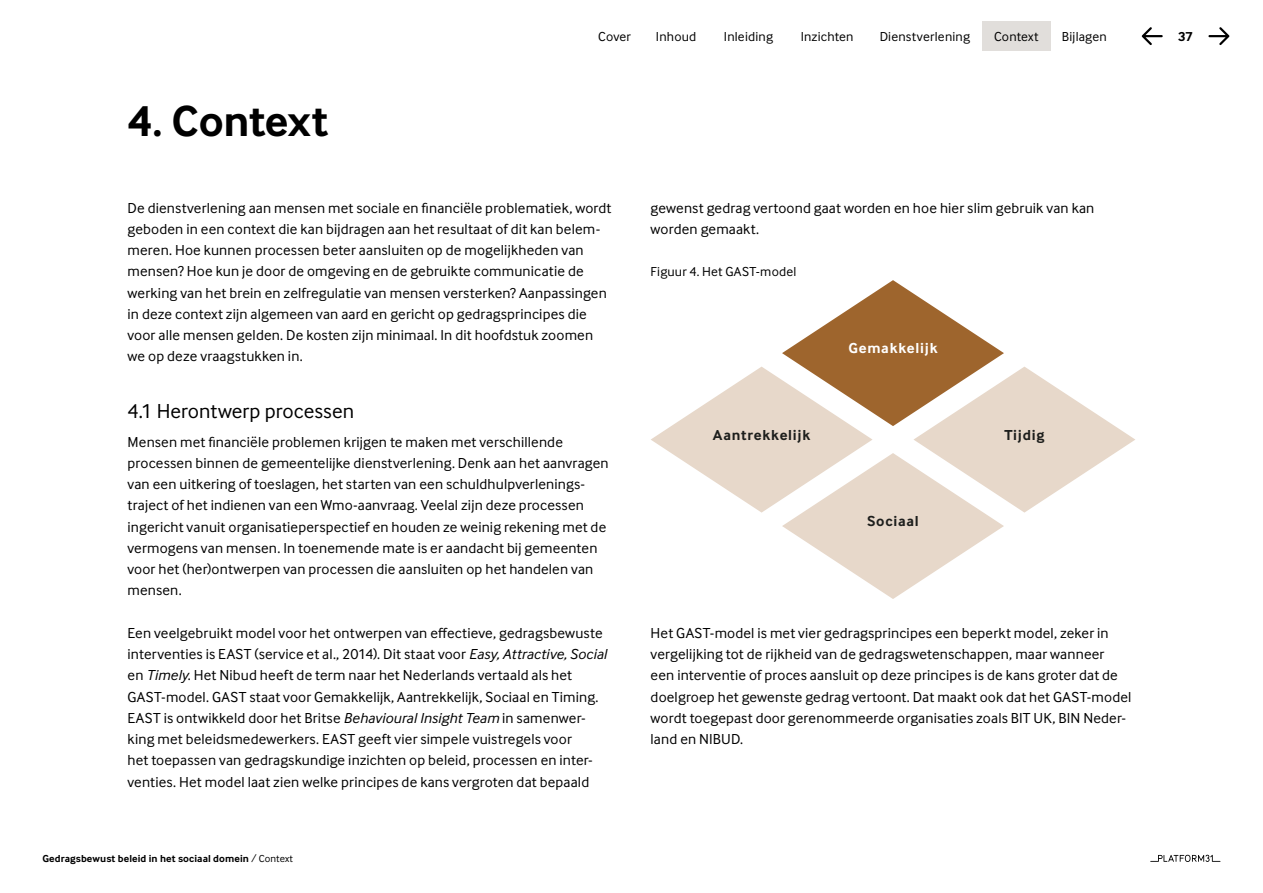
<style>
.page{position:relative;width:1263px;height:893px;background:#fff}
.page>*{position:absolute;margin:0;border:0;box-sizing:border-box;transform-origin:0 0}
.t1{font:700 45px "Inter Face";letter-spacing:-.01em;color:#000}
.t2{font:21px "Inter Face";color:#000}
.t3{font:15px/21.3px "Inter Face";letter-spacing:.01em;color:#000}
.t4{font:700 15px "Inter Face";letter-spacing:.05em;color:#1d1e1c}
.t5{font:700 15px "Inter Face";letter-spacing:.05em;color:#fff}
.t6{font:13.5px "Inter Face";letter-spacing:.015em;color:#000}
.t7{font:700 13.5px "Inter Face";color:#000}
.t8{font:700 10.5px "Inter Face";letter-spacing:.01em;color:#000}
.s1{font-style:italic}
.s2{font-weight:400}
</style>
<div class="page">
<svg style="left:1150px;top:855px;width:70px;height:7px"></svg>
<svg style="left:1208px;top:27px;width:21px;height:18px"></svg>
<svg style="left:1142px;top:27px;width:21px;height:18px"></svg>
<svg style="left:651px;top:280px;width:484px;height:319px"></svg>
<div style="left:982px;top:21px;width:68px;height:30px;background:#e1dedb"></div>
<h1 class="t1" style="left:128px;top:95px;width:202px">4. Context</h1>
<p class="t6" style="left:598px;top:29px;width:34px">Cover</p>
<p class="t6" style="left:656px;top:29px;width:42px">Inhoud</p>
<p class="t6" style="left:724px;top:29px;width:51px">Inleiding</p>
<p class="t6" style="left:801px;top:29px;width:54px">Inzichten</p>
<p class="t6" style="left:880px;top:29px;width:92px">Dienstverlening</p>
<p class="t6" style="left:994px;top:29px;width:46px">Context</p>
<p class="t6" style="left:1062px;top:29px;width:46px">Bijlagen</p>
<p class="t7" style="left:1178px;top:28px;width:16px">37</p>
<p class="t3" style="left:128px;top:197px;width:485px">De dienstverlening aan mensen met sociale en financiële problematiek, wordt geboden in een context die kan bijdragen aan het resultaat of dit kan belem&shy;meren. Hoe kunnen processen beter aansluiten op de mogelijkheden van mensen? Hoe kun je door de omgeving en de gebruikte communicatie de werking van het brein en zelfregulatie van mensen versterken? Aanpassingen in deze context zijn algemeen van aard en gericht op gedragsprincipes die voor alle mensen gelden. De kosten zijn minimaal. In dit hoofdstuk zoomen we op deze vraagstukken in.</p>
<h2 class="t2" style="left:128px;top:399px;width:228px">4.1 Herontwerp processen</h2>
<p class="t3" style="left:128px;top:431px;width:483px">Mensen met financiële problemen krijgen te maken met verschillende processen binnen de gemeentelijke dienstverlening. Denk aan het aanvragen van een uitkering of toeslagen, het starten van een schuldhulpverlenings&shy;traject of het indienen van een Wmo-aanvraag. Veelal zijn deze processen ingericht vanuit organisatieperspectief en houden ze weinig rekening met de vermogens van mensen. In toenemende mate is er aandacht bij gemeenten voor het (her)ontwerpen van processen die aansluiten op het handelen van mensen.</p>
<p class="t3" style="left:128px;top:622px;width:481px">Een veelgebruikt model voor het ontwerpen van effectieve, gedragsbewuste interventies is EAST (service et al., 2014). Dit staat voor <span class="s1">Easy, Attractive, Social </span>en <span class="s1">Timely</span>. Het Nibud heeft de term naar het Nederlands vertaald als het GAST-model. GAST staat voor Gemakkelijk, Aantrekkelijk, Sociaal en Timing.<br>EAST is ontwikkeld door het Britse <span class="s1">Behavioural Insight Team</span> in samenwer&shy;king met beleidsmedewerkers. EAST geeft vier simpele vuistregels voor<br>het toepassen van gedragskundige inzichten op beleid, processen en inter&shy;venties. Het model laat zien welke principes de kans vergroten dat bepaald</p>
<p class="t8" style="left:43px;top:852px;width:252px">Gedragsbewust beleid in het sociaal domein <span class="s2">/ Context</span></p>
<p class="t3" style="left:651px;top:197px;width:445px">gewenst gedrag vertoond gaat worden en hoe hier slim gebruik van kan worden gemaakt.</p>
<p class="t6" style="left:651px;top:264px;width:147px">Figuur 4. Het GAST-model</p>
<p class="t5" style="left:848px;top:339px;width:90px">Gemakkelijk</p>
<p class="t4" style="left:713px;top:426px;width:99px">Aantrekkelijk</p>
<p class="t4" style="left:1004px;top:426px;width:42px">Tijdig</p>
<p class="t4" style="left:867px;top:512px;width:53px">Sociaal</p>
<p class="t3" style="left:651px;top:622px;width:482px">Het GAST-model is met vier gedragsprincipes een beperkt model, zeker in vergelijking tot de rijkheid van de gedragswetenschappen, maar wanneer een interventie of proces aansluit op deze principes is de kans groter dat de doelgroep het gewenste gedrag vertoont. Dat maakt ook dat het GAST-model wordt toegepast door gerenommeerde organisaties zoals BIT UK, BIN Neder&shy;land en NIBUD.</p>
</div>
